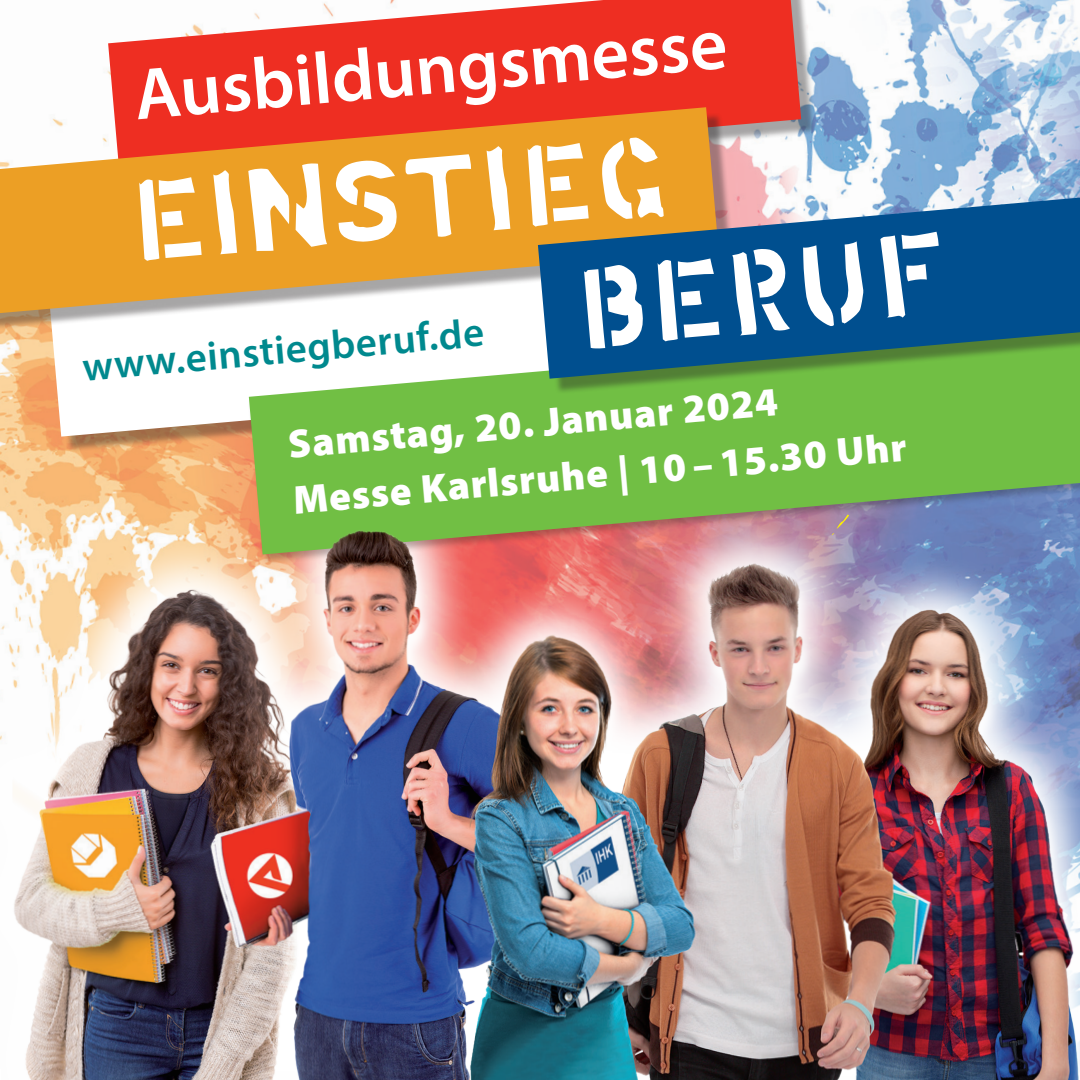
<style>
.page{position:relative;width:1080px;height:1080px;background:#fff}
.page>*{position:absolute;margin:0;border:0;box-sizing:border-box;transform-origin:0 0}
.t1{font:600 73.12px "Myriad Pro";color:#fff}
.t2{font:600 40.95px "Myriad Pro";color:#00898e}
.t3{font:900 40.5px/56.2px "Myriad Pro";color:#fff}
</style>
<div class="page">
<img style="left:0;top:0;width:1080px;height:473px">
<div style="left:54px;top:247px;width:555px;height:205px;background:#231f20;opacity:.4"></div>
<svg style="left:48px;top:337px;width:199px;height:100px"></svg>
<svg style="left:0;top:473px;width:247px;height:267px"></svg>
<img style="left:11px;top:505px;width:1069px;height:575px">
<div style="left:247px;top:321px;width:833px;height:243px;background:#231f20;opacity:.3"></div>
<svg style="left:249px;top:337px;width:831px;height:217px;background:#87b867"></svg>
<div style="left:114px;top:0;width:703px;height:194px;background:#231f20;opacity:.4"></div>
<svg style="left:108px;top:0;width:693px;height:179px;fill:#ee2e22"></svg>
<div style="left:0;top:113px;width:734px;height:224px;background:#231f20;opacity:.4"></div>
<svg style="left:0;top:107px;width:718px;height:206px;background:#ea9a4c"></svg>
<div style="left:544px;top:194px;width:536px;height:200px;background:#231f20;opacity:.4"></div>
<svg style="left:538px;top:198px;width:542px;height:181px;background:#336e80"></svg>
<svg style="left:584px;top:265px;width:59px;height:83px"></svg>
<svg style="left:732px;top:249px;width:58px;height:86px"></svg>
<svg style="left:803px;top:241px;width:60px;height:86px"></svg>
<svg style="left:880px;top:231px;width:59px;height:87px"></svg>
<svg style="left:657px;top:258px;width:62px;height:83px"></svg>
<svg style="left:139px;top:177px;width:63px;height:84px"></svg>
<svg style="left:213px;top:170px;width:24px;height:84px"></svg>
<svg style="left:296px;top:163px;width:31px;height:84px"></svg>
<svg style="left:336px;top:160px;width:62px;height:82px"></svg>
<svg style="left:405px;top:154px;width:66px;height:83px"></svg>
<svg style="left:486px;top:146px;width:24px;height:84px"></svg>
<svg style="left:602px;top:137px;width:62px;height:82px"></svg>
<svg style="left:527px;top:143px;width:62px;height:84px"></svg>
<svg style="left:248px;top:168px;width:42px;height:83px"></svg>
<img style="left:290px;top:514px;width:184px;height:51px">
<h1 class="t1" style="left:130px;top:49px;width:596px;rotate:-5deg">Ausbildungsmesse</h1>
<p class="t2" style="left:80px;top:341px;width:404px;rotate:-5deg">www.einstiegberuf.de</p>
<p class="t3" style="left:286px;top:415px;width:617px;rotate:-5deg">Samstag, 20. Januar 2024<br>Messe Karlsruhe | 10 – 15.30 Uhr</p>
</div>
